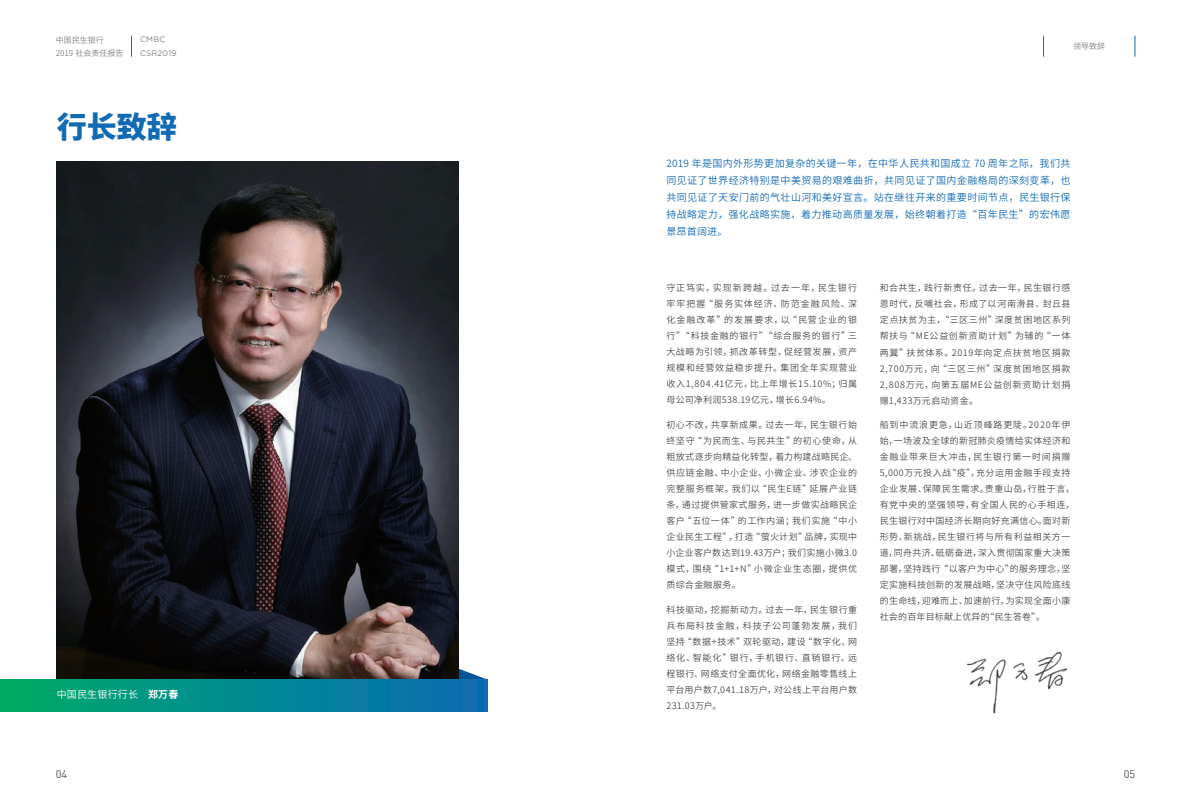
<style>
.page{position:relative;width:1191px;height:808px;background:#fff}
.page>*{position:absolute;margin:0;border:0;box-sizing:border-box;transform-origin:0 0}
.t1{font:800 30px "Source Han Sans CN";color:#136ab4}
.t2{font:11px "DIN";color:#57585a}
.t3{font:10px/17px "Source Han Sans CN";letter-spacing:.04em;color:#136ab4;text-align:justify}
.t4{font:10px "Source Han Sans CN";letter-spacing:.02em;color:#fff}
.t5{font:9px/16px "Source Han Sans CN";letter-spacing:.045em;color:#4b4c4d;text-align:justify}
.t6{font:8px/13px "Source Han Sans CN";color:#808285}
.t7{font:8px/13px "Gotham Rounded";letter-spacing:.03em;color:#808285}
.s1{font-weight:700}
</style>
<div class="page">
<svg style="left:131px;top:36px;width:1px;height:21px"></svg>
<svg style="left:459px;top:669px;width:29px;height:11px"></svg>
<img style="left:57px;top:162px;width:402px;height:518px">
<div style="left:0;top:680px;width:488px;height:31px;background:linear-gradient(to right,#00ab67,#0a6ab7)"></div>
<img style="left:966px;top:651px;width:102px;height:63px">
<svg style="left:1043px;top:36px;width:1px;height:21px"></svg>
<svg style="left:1134px;top:36px;width:1px;height:21px"></svg>
<p class="t6" style="left:56px;top:33px;width:69px">中国民生银行<br>2019 社会责任报告</p>
<p class="t7" style="left:140px;top:33px;width:38px">CMBC<br>CSR2019</p>
<h1 class="t1" style="left:57px;top:110px;width:121px">行长致辞</h1>
<p class="t4" style="left:57px;top:689px;width:123px">中国民生银行行长 <span class="s1">郑万春</span></p>
<p class="t6" style="left:1073px;top:40px;width:33px">领导致辞</p>
<p class="t3" style="left:666px;top:155px;width:406px">2019 年是国内外形势更加复杂的关键一年，在中华人民共和国成立 70 周年之际，我们共同见证了世界经济特别是中美贸易的艰难曲折，共同见证了国内金融格局的深刻变革，也共同见证了天安门前的气壮山河和美好宣言。站在继往开来的重要时间节点，民生银行保持战略定力，强化战略实施，着力推动高质量发展，始终朝着打造“百年民生”的宏伟愿景昂首阔进。</p>
<p class="t5" style="left:666px;top:280px;width:192px">守正笃实，实现新跨越。过去一年，民生银行牢牢把握“服务实体经济、防范金融风险、深化金融改革”的发展要求，以“民营企业的银行”“科技金融的银行”“综合服务的银行”三大战略为引领，抓改革转型，促经营发展，资产规模和经营效益稳步提升。集团全年实现营业收入1,804.41亿元，比上年增长15.10%；归属母公司净利润538.19亿元，增长6.94%。</p>
<p class="t5" style="left:666px;top:417px;width:192px">初心不改，共享新成果。过去一年，民生银行始终坚守“为民而生、与民共生”的初心使命，从粗放式逐步向精益化转型，着力构建战略民企、供应链金融、中小企业、小微企业、涉农企业的完整服务框架。我们以“民生E链”延展产业链条，通过提供管家式服务，进一步做实战略民企客户“五位一体”的工作内涵；我们实施“中小企业民生工程”，打造“萤火计划”品牌，实现中小企业客户数达到19.43万户；我们实施小微3.0模式，围绕“1+1+N”小微企业生态圈，提供优质综合金融服务。</p>
<p class="t5" style="left:666px;top:601px;width:192px">科技驱动，挖掘新动力。过去一年，民生银行重兵布局科技金融，科技子公司蓬勃发展，我们坚持“数据+技术”双轮驱动，建设“数字化、网络化、智能化”银行，手机银行、直销银行、远程银行、网络支付全面优化，网络金融零售线上平台用户数7,041.18万户，对公线上平台用户数231.03万户。</p>
<p class="t5" style="left:879px;top:280px;width:192px">和合共生，践行新责任。过去一年，民生银行感恩时代，反哺社会，形成了以河南滑县、封丘县定点扶贫为主，“三区三州”深度贫困地区系列帮扶与“ME公益创新资助计划”为辅的“一体两翼”扶贫体系。2019年向定点扶贫地区捐款2,700万元，向“三区三州”深度贫困地区捐款2,808万元，向第五届ME公益创新资助计划捐赠1,433万元启动资金。</p>
<p class="t5" style="left:879px;top:417px;width:196px;text-align:left">船到中流浪更急，山近顶峰路更陡。2020年伊始，一场波及全球的新冠肺炎疫情给实体经济和金融业带来巨大冲击，民生银行第一时间捐赠<br>5,000万元投入战“疫”，充分运用金融手段支持企业发展、保障民生需求。责重山岳，行胜于言，有党中央的坚强领导，有全国人民的心手相连，民生银行对中国经济长期向好充满信心。面对新形势、新挑战，民生银行将与所有利益相关方一道，同舟共济、砥砺奋进，深入贯彻国家重大决策部署，坚持践行 “以客户为中心”的服务理念，坚定实施科技创新的发展战略，坚决守住风险底线的生命线，迎难而上、加速前行，为实现全面小康社会的百年目标献上优异的“民生答卷”。</p>
<p class="t2" style="left:56px;top:767px;width:13px">04</p>
<p class="t2" style="left:1123px;top:767px;width:13px">05</p>
</div>
